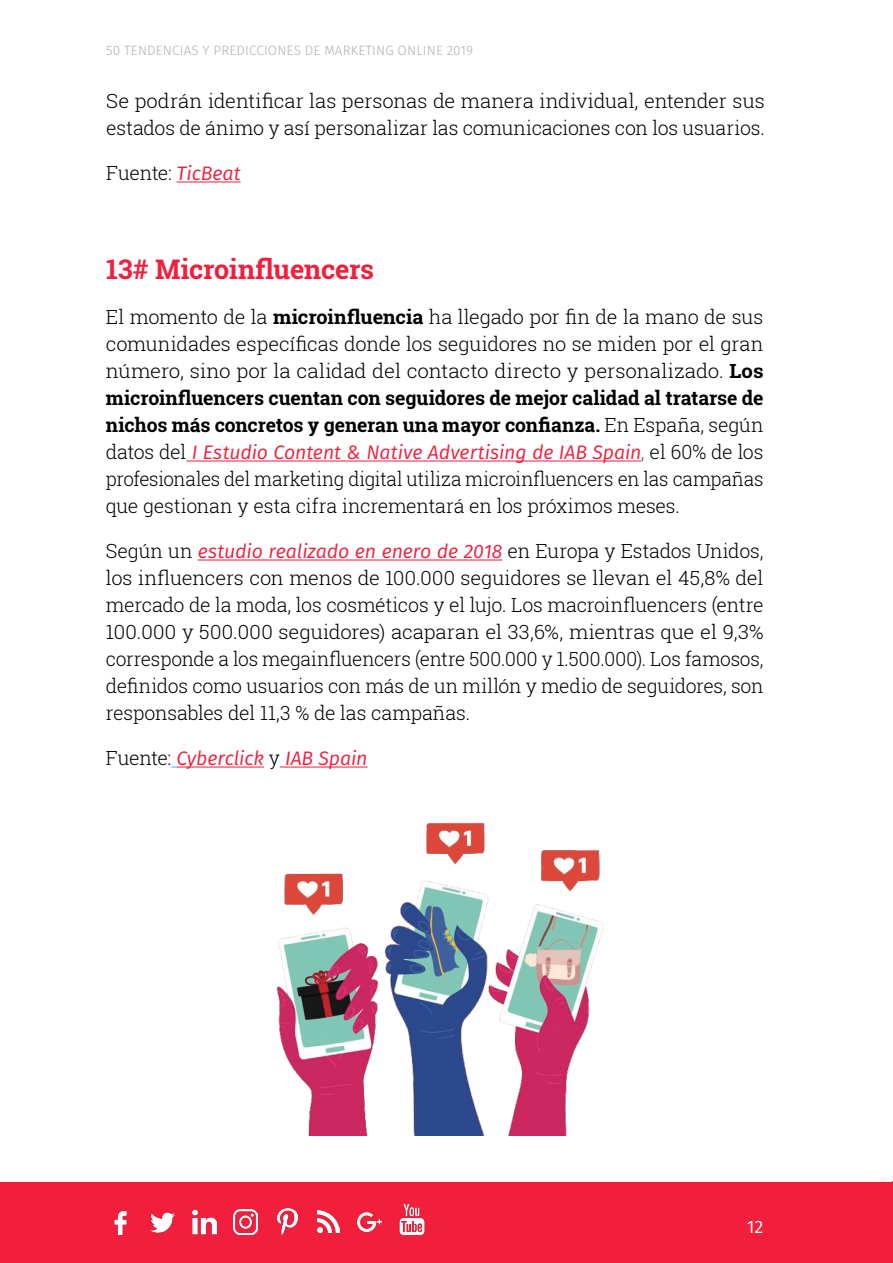
<style>
.page{position:relative;width:893px;height:1263px;background:#fff}
.page>*{position:absolute;margin:0;border:0;box-sizing:border-box;transform-origin:0 0}
.t1{font:700 27px "Roboto Slab";letter-spacing:-.01em;color:#f11e3c}
.t2{font:300 19.5px/27px "Roboto Slab";letter-spacing:-.01em;color:#000;text-align:justify}
.t3{font:italic 19.5px "Fira Sans";letter-spacing:-.005em;color:#f11e3c}
.t4{font:18px "Fira Sans";color:#fff}
.t5{font:300 13.5px "Fira Sans";letter-spacing:.01em;color:#b3b2b2}
.s1{font-family:"Fira Sans";font-weight:400;font-style:italic;color:#f11e3c}
.s2{font-weight:700}
.s3{font-family:"Roboto Slab";font-weight:300;font-style:normal;color:#000}
.s4{font-family:"Roboto Slab";font-weight:300;font-style:normal;color:#575756}
</style>
<div class="page">
<hr style="left:186px;top:460px;width:455px;height:1px;background:#f11e3c">
<hr style="left:198px;top:559px;width:304px;height:1px;background:#f11e3c">
<hr style="left:176px;top:766px;width:88px;height:1px;background:#f11e3c">
<hr style="left:280px;top:766px;width:88px;height:1px;background:#f11e3c">
<hr style="left:177px;top:181px;width:64px;height:1px;background:#f11e3c">
<img style="left:276px;top:822px;width:328px;height:313px">
<div style="left:0;top:1182px;width:893px;height:81px;background:#f11e3c"></div>
<img style="left:114px;top:1212px;width:13px;height:22px">
<img style="left:151px;top:1212px;width:24px;height:21px">
<img style="left:192px;top:1209px;width:25px;height:25px">
<img style="left:234px;top:1209px;width:24px;height:25px">
<img style="left:277px;top:1208px;width:21px;height:26px">
<img style="left:318px;top:1210px;width:22px;height:22px">
<img style="left:357px;top:1212px;width:25px;height:21px">
<img style="left:399px;top:1204px;width:26px;height:30px">
<p class="t5" style="left:106px;top:41px;width:368px">50 TENDENCIAS Y PREDICCIONES DE MARKETING ONLINE 2019</p>
<p class="t2" style="left:106px;top:87px;width:660px">Se podrán identificar las personas de manera individual, entender sus estados de ánimo y así personalizar las comunicaciones con los usuarios.</p>
<p class="t2" style="left:106px;top:159px;width:136px">Fuente: <span class="s1">TicBeat</span></p>
<h1 class="t1" style="left:106px;top:251px;width:269px">13# Microinfluencers</h1>
<p class="t2" style="left:106px;top:303px;width:659px">El momento de la <span class="s2">microinfluencia</span> ha llegado por fin de la mano de sus comunidades específicas donde los seguidores no se miden por el gran número, sino por la calidad del contacto directo y personalizado. <span class="s2">Los microinfluencers cuentan con seguidores de mejor calidad al tratarse de nichos más concretos y generan una mayor confianza.</span> En España, según</p>
<p class="t3" style="left:106px;top:439px;width:659px"><span class="s3">datos del</span> I Estudio Content &amp; Native Advertising de IAB Spain<span class="s4">,</span> <span class="s3">el 60% de los</span></p>
<p class="t2" style="left:106px;top:465px;width:659px">profesionales del marketing digital utiliza microinfluencers en las campañas que gestionan y esta cifra incrementará en los próximos meses.</p>
<p class="t2" style="left:106px;top:537px;width:659px">Según un <span class="s1">estudio realizado en enero de 2018</span> en Europa y Estados Unidos, los influencers con menos de 100.000 seguidores se llevan el 45,8% del mercado de la moda, los cosméticos y el lujo. Los macroinfluencers (entre 100.000 y 500.000 seguidores) acaparan el 33,6%, mientras que el 9,3% corresponde a los megainfluencers (entre 500.000 y 1.500.000). Los famosos, definidos como usuarios con más de un millón y medio de seguidores, son responsables del 11,3 % de las campañas.</p>
<p class="t3" style="left:106px;top:745px;width:263px"><span class="s3">Fuente:</span> Cyberclick <span class="s3">y</span> IAB Spain</p>
<p class="t4" style="left:747px;top:1214px;width:18px">12</p>
</div>
